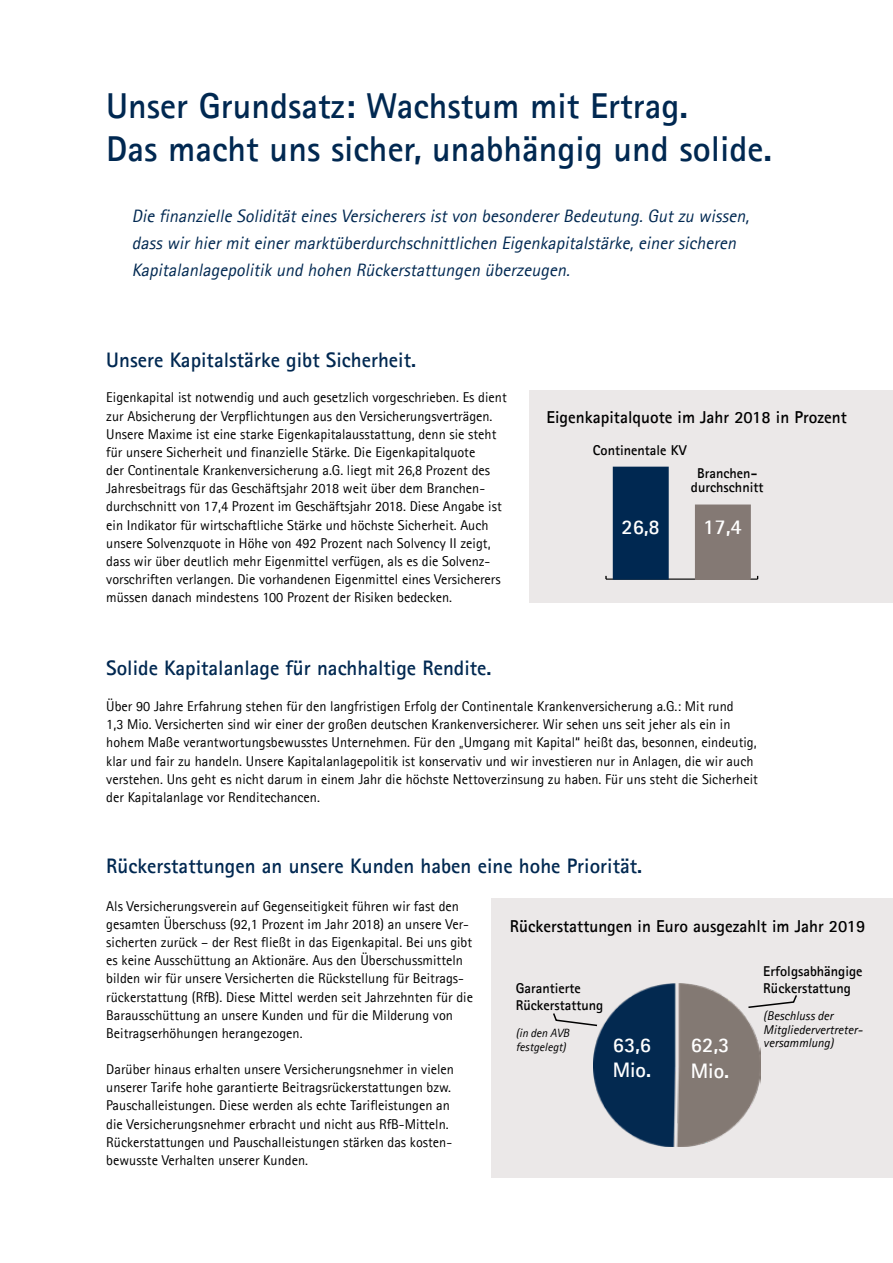
<style>
.page{position:relative;width:893px;height:1263px;background:#fff}
.page>*{position:absolute;margin:0;border:0;box-sizing:border-box;transform-origin:0 0}
.t1{font:700 36px/43.2px "Agfa Rotis Sans Serif";color:#002851}
.t2{font:700 21px "Agfa Rotis Sans Serif";color:#002851}
.t3{font:700 21px/25.2px "Agfa Rotis Sans Serif";color:#fff}
.t4{font:italic 18px/27px "Agfa Rotis Sans Serif";color:#002851}
.t5{font:700 17.25px "Agfa Rotis Sans Serif";color:#000}
.t6{font:14.25px/18.1px "Agfa Rotis Sans Serif";color:#000}
.t7{font:700 14.25px/17.1px "Agfa Rotis Sans Serif";color:#000}
.t8{font:italic 12.75px/13.5px "Agfa Rotis Sans Serif";color:#000}
.t9{font:italic 12px/13.5px "Agfa Rotis Sans Serif";color:#000}
</style>
<div class="page">
<div style="left:492px;top:898px;width:401px;height:280px;background:#ebe8e8"></div>
<img style="left:594px;top:983px;width:167px;height:164px">
<svg style="left:553px;top:1011px;width:46px;height:16px"></svg>
<svg style="left:747px;top:993px;width:50px;height:16px"></svg>
<div style="left:529px;top:390px;width:364px;height:212px;background:#ebe8e8"></div>
<hr style="left:606px;top:578px;width:152px;height:2px;background:#000">
<div style="left:696px;top:505px;width:54px;height:74px;background:#847974"></div>
<div style="left:695px;top:504px;width:56px;height:76px;border:1px solid #847974"></div>
<div style="left:613px;top:467px;width:55px;height:112px;background:#002851"></div>
<div style="left:613px;top:467px;width:56px;height:113px;border:1px solid #002851"></div>
<h1 class="t1" style="left:106px;top:84px;width:667px">Unser Grundsatz: Wachstum mit Ertrag.<br>Das macht uns sicher, unabhängig und solide.</h1>
<p class="t4" style="left:132px;top:202px;width:623px">Die finanzielle SoliditäteinesVersicherersistvon besondererBedeutung.Gutzu wissen, dasswirhiermiteinermarktüberdurchschnittlichen Eigenkapitalstärke,einersicheren<br>Kapitalanlagepolitik und hohen Rückerstattungen überzeugen.</p>
<h2 class="t2" style="left:106px;top:346px;width:311px">Unsere Kapitalstärke gibt Sicherheit.</h2>
<p class="t6" style="left:106px;top:388px;width:402px">Eigenkapital ist notwendig und auch gesetzlich vorgeschrieben. Es dient zur Absicherung der Verpflichtungen aus den Versicherungsverträgen.<br>Unsere Maxime ist eine starke Eigenkapitalausstattung, denn sie steht für unsere Sicherheit und finanzielle Stärke. Die Eigenkapitalquote<br>der Continentale Krankenversicherung a.G. liegt mit 26,8 Prozent des Jahresbeitrags für das Geschäftsjahr 2018 weit über dem Branchen&shy;durchschnitt von 17,4 Prozent im Geschäftsjahr 2018. Diese Angabe ist ein Indikator für wirtschaftliche Stärke und höchste Sicherheit. Auch unsere Solvenzquote in Höhe von 492 Prozent nach Solvency II zeigt, dass wir über deutlich mehr Eigenmittel verfügen, als es die Solvenz&shy;vorschriften verlangen. Die vorhandenen Eigenmittel eines Versicherers müssen danach mindestens 100 Prozent der Risiken bedecken.</p>
<p class="t5" style="left:547px;top:407px;width:302px">Eigenkapitalquote im Jahr 2018 in Prozent</p>
<p class="t7" style="left:593px;top:441px;width:95px">Continentale KV</p>
<p class="t7" style="left:691px;top:466px;width:74px;line-height:13.5px;text-align:center">Branchen&shy;durchschnitt</p>
<h2 class="t3" style="left:621px;top:514px;width:40px">26,8</h2>
<h2 class="t3" style="left:703px;top:514px;width:40px">17,4</h2>
<h2 class="t2" style="left:106px;top:655px;width:387px">Solide Kapitalanlage für nachhaltige Rendite.</h2>
<p class="t6" style="left:106px;top:697px;width:653px">Über 90 Jahre Erfahrung stehen für den langfristigen Erfolg der Continentale Krankenversicherung a.G.: Mit rund<br>1,3 Mio. Versicherten sind wir einer der großen deutschen Krankenversicherer. Wir sehen uns seit jeher als ein in hohem Maße verantwortungsbewusstes Unternehmen. Für den „Umgang mit Kapital“ heißt das, besonnen, eindeutig, klar und fair zu handeln. Unsere Kapitalanlagepolitik ist konservativ und wir investieren nur in Anlagen, die wir auch verstehen. Uns geht es nicht darum in einem Jahr die höchste Nettoverzinsung zu haben. Für uns steht die Sicherheit der Kapitalanlage vor Renditechancen.</p>
<h2 class="t2" style="left:106px;top:853px;width:537px">Rückerstattungen an unsere Kunden haben eine hohe Priorität.</h2>
<p class="t6" style="left:106px;top:897px;width:368px">Als Versicherungsverein auf Gegenseitigkeit führen wir fast den gesamten Überschuss (92,1 Prozent im Jahr 2018) an unsere Ver&shy;sicherten zurück – der Rest fließt in das Eigenkapital. Bei uns gibt es keine Ausschüttung an Aktionäre. Aus den Überschussmitteln bilden wir für unsere Versicherten die Rückstellung für Beitrags&shy;rückerstattung (RfB). Diese Mittel werden seit Jahrzehnten für die Barausschüttung an unsere Kunden und für die Milderung von Beitragserhöhungen herangezogen.</p>
<p class="t6" style="left:106px;top:1060px;width:349px">Darüber hinaus erhalten unsere Versicherungsnehmer in vielen unserer Tarife hohe garantierte Beitragsrückerstattungen bzw.<br>Pauschalleistungen. Diese werden als echte Tarifleistungen an die Versicherungsnehmer erbracht und nicht aus RfB-Mitteln.<br>Rückerstattungen und Pauschalleistungen stärken das kosten&shy;bewusste Verhalten unserer Kunden.</p>
<p class="t5" style="left:510px;top:915px;width:357px">Rückerstattungen in Euro ausgezahlt im Jahr 2019</p>
<p class="t7" style="left:516px;top:980px;width:89px">Garantierte<br>Rückerstattung</p>
<p class="t9" style="left:516px;top:1026px;width:55px">(in den AVB festgelegt)</p>
<h2 class="t3" style="left:613px;top:1031px;width:40px">63,6<br>Mio.</h2>
<h2 class="t3" style="left:691px;top:1032px;width:40px">62,3<br>Mio.</h2>
<p class="t7" style="left:763px;top:962px;width:101px">Erfolgsabhängige<br>Rückerstattung</p>
<p class="t8" style="left:763px;top:1009px;width:101px">(Beschluss der<br>Mitgliedervertreter&shy;versammlung)</p>
</div>
